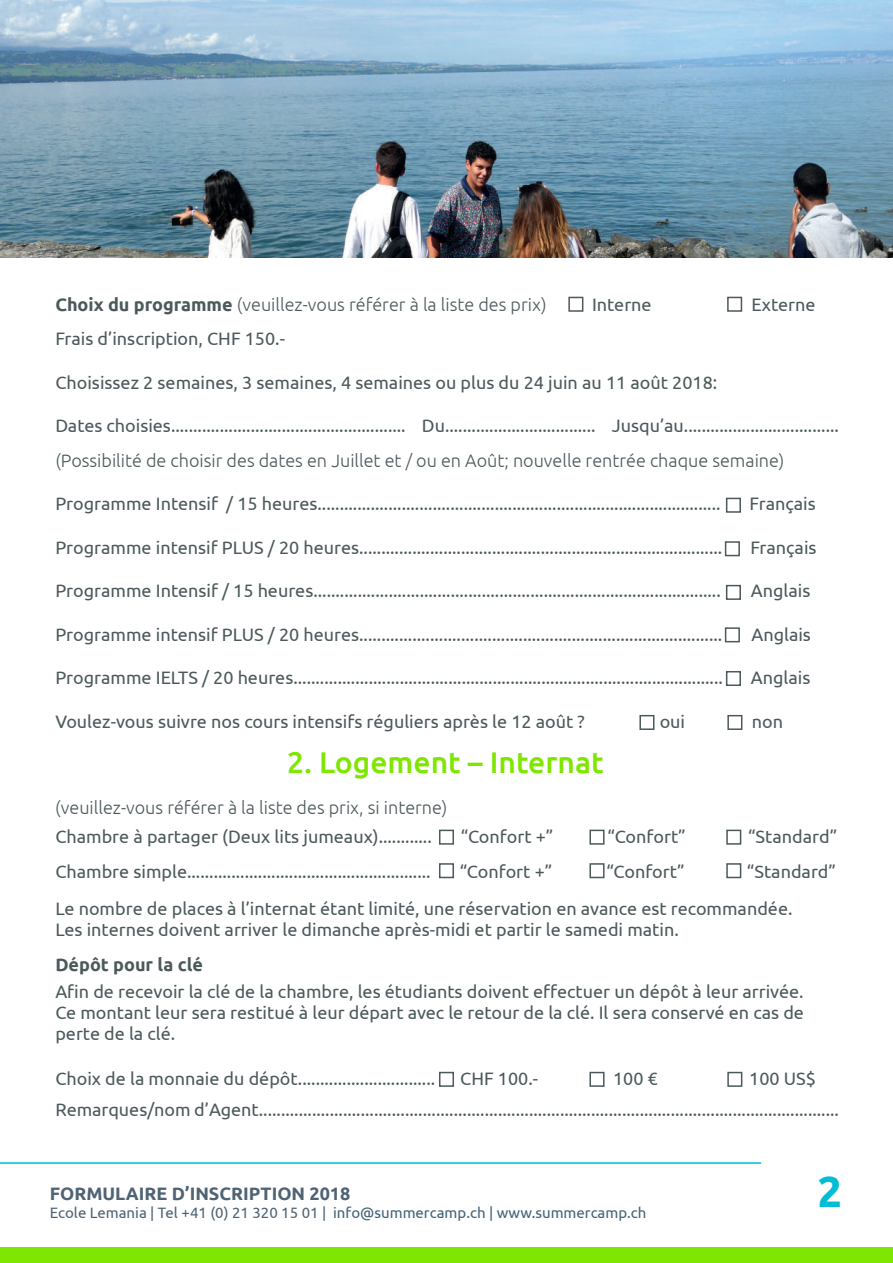
<style>
.page{position:relative;width:893px;height:1263px;background:#fff}
.page>*{position:absolute;margin:0;border:0;box-sizing:border-box;transform-origin:0 0}
.t1{font:700 43.5px "Ubuntu";color:#00bcd5}
.t2{font:500 30px "Ubuntu";color:#7ee600}
.t3{font:18px/21px "Ubuntu";color:#4c595b}
.t4{font:300 18px "Ubuntu";color:#4c595b}
.t5{font:700 18px "Ubuntu";color:#4f6374}
.t6{font:700 18px "Ubuntu";color:#4c595b}
.t7{font:15px "Ubuntu";color:#436375}
.s1{font-weight:700}
.s2{color:#4f6374}
</style>
<div class="page">
<img style="left:0;top:0;width:893px;height:257px">
<div style="left:0;top:1247px;width:893px;height:16px;background:#7ee600"></div>
<div style="left:568px;top:297px;width:15px;height:15px;border:2px solid #4c595b"></div>
<div style="left:727px;top:297px;width:15px;height:15px;border:2px solid #4c595b"></div>
<div style="left:726px;top:498px;width:15px;height:15px;border:2px solid #4c595b"></div>
<div style="left:725px;top:541px;width:15px;height:15px;border:2px solid #4c595b"></div>
<div style="left:726px;top:585px;width:15px;height:15px;border:2px solid #4c595b"></div>
<div style="left:725px;top:627px;width:15px;height:15px;border:2px solid #4c595b"></div>
<div style="left:726px;top:671px;width:15px;height:15px;border:2px solid #4c595b"></div>
<div style="left:439px;top:830px;width:15px;height:15px;border:2px solid #4c595b"></div>
<div style="left:439px;top:863px;width:15px;height:15px;border:2px solid #4c595b"></div>
<div style="left:589px;top:830px;width:15px;height:15px;border:2px solid #4c595b"></div>
<div style="left:589px;top:863px;width:15px;height:15px;border:2px solid #4c595b"></div>
<div style="left:726px;top:830px;width:15px;height:15px;border:2px solid #4c595b"></div>
<div style="left:726px;top:863px;width:15px;height:15px;border:2px solid #4c595b"></div>
<div style="left:439px;top:1072px;width:15px;height:15px;border:2px solid #4c595b"></div>
<div style="left:589px;top:1072px;width:15px;height:15px;border:2px solid #4c595b"></div>
<div style="left:727px;top:1072px;width:15px;height:15px;border:2px solid #4c595b"></div>
<hr style="left:0;top:1162px;width:761px;height:2px;background:#00bcd5">
<div style="left:639px;top:715px;width:15px;height:15px;border:2px solid #4c595b"></div>
<div style="left:727px;top:715px;width:15px;height:15px;border:2px solid #4c595b"></div>
<p class="t4" style="left:55px;top:293px;width:493px"><span class="s1">Choix du programme</span> (veuillez-vous référer à la liste des prix)</p>
<p class="t3" style="left:592px;top:293px;width:61px">Interne</p>
<p class="t3" style="left:751px;top:293px;width:66px">Externe</p>
<p class="t3" style="left:55px;top:328px;width:231px">Frais d’inscription, CHF 150.-</p>
<p class="t3" style="left:55px;top:371px;width:663px">Choisissez 2 semaines, 3 semaines, 4 semaines ou plus du 24 juin au 11 août 2018:</p>
<p class="t3" style="left:55px;top:415px;width:785px">Dates choisies..................................................... Du.................................. Jusqu’au...................................</p>
<p class="t4" style="left:55px;top:449px;width:730px">(Possibilité de choisir des dates en Juillet et / ou en Août; nouvelle rentrée chaque semaine)</p>
<p class="t3" style="left:55px;top:493px;width:667px">Programme Intensif / 15 heures...........................................................................................</p>
<p class="t3" style="left:750px;top:493px;width:68px">Français</p>
<p class="t3" style="left:55px;top:536px;width:668px">Programme intensif PLUS / 20 heures..................................................................................</p>
<p class="t3" style="left:750px;top:536px;width:68px">Français</p>
<p class="t3" style="left:55px;top:580px;width:667px">Programme Intensif / 15 heures............................................................................................</p>
<p class="t3" style="left:751px;top:580px;width:61px">Anglais</p>
<p class="t3" style="left:55px;top:623px;width:668px">Programme intensif PLUS / 20 heures..................................................................................</p>
<p class="t3" style="left:751px;top:623px;width:61px">Anglais</p>
<p class="t3" style="left:55px;top:667px;width:669px">Programme IELTS / 20 heures.................................................................................................</p>
<p class="t3" style="left:751px;top:667px;width:61px">Anglais</p>
<p class="t3" style="left:55px;top:710px;width:531px">Voulez-vous suivre nos cours intensifs réguliers après le 12 août ?</p>
<p class="t3" style="left:660px;top:710px;width:27px">oui</p>
<p class="t3" style="left:752px;top:710px;width:33px">non</p>
<h2 class="t2" style="left:287px;top:743px;width:318px">2. Logement – Internat</h2>
<p class="t4" style="left:55px;top:796px;width:394px">(veuillez-vous référer à la liste des prix, si interne)</p>
<p class="t3" style="left:55px;top:826px;width:378px">Chambre à partager (Deux lits jumeaux)............</p>
<p class="t3" style="left:461px;top:826px;width:94px">“Confort +”</p>
<p class="t3" style="left:607px;top:826px;width:80px">“Confort”</p>
<p class="t3" style="left:748px;top:826px;width:91px">“Standard”</p>
<p class="t3" style="left:55px;top:860px;width:377px">Chambre simple.......................................................</p>
<p class="t3" style="left:460px;top:860px;width:94px">“Confort +”</p>
<p class="t3" style="left:606px;top:860px;width:80px">“Confort”</p>
<p class="t3" style="left:55px;top:852px;width:782px;line-height:37.5px;text-indent:692px">“Standard”<br>Le nombre de places à l’internat étant limité, une réservation en avance est recommandée.</p>
<p class="t3" style="left:55px;top:919px;width:625px">Les internes doivent arriver le dimanche après-midi et partir le samedi matin.</p>
<p class="t6" style="left:55px;top:953px;width:149px">Dépôt pour la clé</p>
<p class="t3" style="left:55px;top:980px;width:750px;text-align:justify">Afin de recevoir la clé de la chambre, les étudiants doivent effectuer un dépôt à leur arrivée.<br>Ce montant leur sera restitué à leur départ avec le retour de la clé. Il sera conservé en cas de perte de la clé.</p>
<p class="t3" style="left:55px;top:1067px;width:381px">Choix de la monnaie du dépôt...............................</p>
<p class="t3" style="left:460px;top:1067px;width:79px">CHF 100.-</p>
<p class="t3" style="left:613px;top:1067px;width:46px">100 €</p>
<p class="t3" style="left:55px;top:1062px;width:785px;line-height:31.5px;text-indent:694px">100 US$<br>Remarques/nom d’Agent...................................................................................................................................</p>
<p class="t5" style="left:50px;top:1183px;width:302px">FORMULAIRE D’INSCRIPTION 2018</p>
<p class="t7" style="left:50px;top:1204px;width:598px"><span class="s2">Ecole Lemania | Tel +41 (0) 21 320 15 01 |</span> info@summercamp.ch | www.summercamp.ch</p>
<h1 class="t1" style="left:817px;top:1165px;width:26px">2</h1>
</div>
